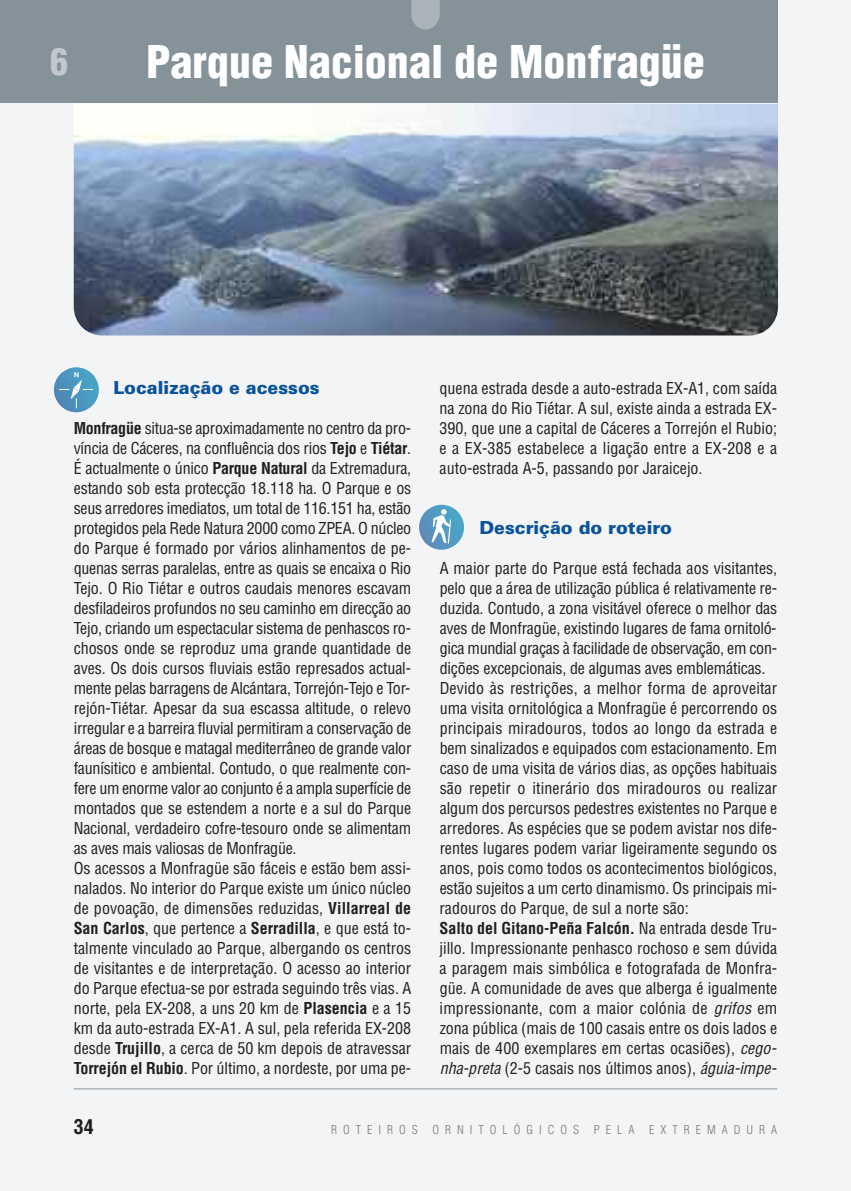
<style>
.page{position:relative;width:851px;height:1191px;background:#fff}
.page>*{position:absolute;margin:0;border:0;box-sizing:border-box;transform-origin:0 0}
.t1{font:900 condensed 44px "Helvetica";color:#fff}
.t2{font:900 condensed 36px "Helvetica";color:#c3c8cd}
.t3{font:700 condensed 20px "Helvetica";color:#1f1e21}
.t4{font:900 18px "Zurich BT";color:#0a529a}
.t5{font:condensed 16px/20px "Helvetica";letter-spacing:-.005em;color:#1f1e21}
.t6{font:300 condensed 12px "Helvetica";letter-spacing:.5em;color:#79787a}
.s1{font-weight:700}
.s2{font-style:italic}
</style>
<div class="page">
<div style="left:0;top:0;width:850px;height:1191px;background:#f3f4f5"></div>
<img style="left:74px;top:104px;width:703px;height:231px">
<div style="left:0;top:0;width:777px;height:102px;background:#86929a"></div>
<svg style="left:411px;top:0;width:28px;height:30px"></svg>
<hr style="left:74px;top:1088px;width:703px;height:1px;background:#86929a">
<svg style="left:54px;top:367px;width:45px;height:45px"></svg>
<svg style="left:419px;top:505px;width:45px;height:44px"></svg>
<h2 class="t2" style="left:50px;top:42px;width:19px">6</h2>
<h1 class="t1" style="left:146px;top:37px;width:560px">Parque Nacional de Monfragüe</h1>
<p class="t4" style="left:113px;top:380px;width:208px">Localização e acessos</p>
<p class="t5" style="left:74px;top:418px;width:339px"><span class="s1">Monfragüe</span> situa-se aproximadamente no centro da pro&shy;víncia de Cáceres, na confluência dos rios <span class="s1">Tejo</span> e <span class="s1">Tiétar</span>.<br>É actualmente o único <span class="s1">Parque Natural</span> da Extremadura, estando sob esta protecção 18.118 ha. O Parque e os seus arredores imediatos, um total de 116.151 ha, estão protegidos pela Rede Natura 2000 como ZPEA. O núcleo do Parque é formado por vários alinhamentos de pe&shy;quenas serras paralelas, entre as quais se encaixa o Rio Tejo. O Rio Tiétar e outros caudais menores escavam desfiladeiros profundos no seu caminho em direcção ao Tejo, criando um espectacular sistema de penhascos ro&shy;chosos onde se reproduz uma grande quantidade de aves. Os dois cursos fluviais estão represados actual&shy;mente pelas barragens de Alcántara, Torrejón-Tejo e Tor&shy;rejón-Tiétar. Apesar da sua escassa altitude, o relevo irregular e a barreira fluvial permitiram a conservação de áreas de bosque e matagal mediterrâneo de grande valor faunísitico e ambiental. Contudo, o que realmente con&shy;fere um enorme valor ao conjunto é a ampla superfície de montados que se estendem a norte e a sul do Parque Nacional, verdadeiro cofre-tesouro onde se alimentam as aves mais valiosas de Monfragüe.<br>Os acessos a Monfragüe são fáceis e estão bem assi&shy;nalados. No interior do Parque existe um único núcleo de povoação, de dimensões reduzidas, <span class="s1">Villarreal de San Carlos</span>, que pertence a <span class="s1">Serradilla</span>, e que está to&shy;talmente vinculado ao Parque, albergando os centros de visitantes e de interpretação. O acesso ao interior do Parque efectua-se por estrada seguindo três vias. A norte, pela EX-208, a uns 20 km de <span class="s1">Plasencia</span> e a 15 km da auto-estrada EX-A1. A sul, pela referida EX-208 desde <span class="s1">Trujillo</span>, a cerca de 50 km depois de atravessar <span class="s1">Torrejón el Rubio</span>. Por último, a nordeste, por uma pe-</p>
<p class="t5" style="left:439px;top:378px;width:339px;text-align:justify">quena estrada desde a auto-estrada EX-A1, com saída na zona do Rio Tiétar. A sul, existe ainda a estrada EX-390, que une a capital de Cáceres a Torrejón el Rubio; e a EX-385 estabelece a ligação entre a EX-208 e a auto-estrada A-5, passando por Jaraicejo.</p>
<p class="t4" style="left:479px;top:520px;width:194px">Descrição do roteiro</p>
<p class="t5" style="left:439px;top:558px;width:339px">A maior parte do Parque está fechada aos visitantes, pelo que a área de utilização pública é relativamente re&shy;duzida. Contudo, a zona visitável oferece o melhor das aves de Monfragüe, existindo lugares de fama ornitoló&shy;gica mundial graças à facilidade de observação, em con&shy;dições excepcionais, de algumas aves emblemáticas.<br>Devido às restrições, a melhor forma de aproveitar uma visita ornitológica a Monfragüe é percorrendo os principais miradouros, todos ao longo da estrada e bem sinalizados e equipados com estacionamento. Em caso de uma visita de vários dias, as opções habituais são repetir o itinerário dos miradouros ou realizar algum dos percursos pedestres existentes no Parque e arredores. As espécies que se podem avistar nos dife&shy;rentes lugares podem variar ligeiramente segundo os anos, pois como todos os acontecimentos biológicos, estão sujeitos a um certo dinamismo. Os principais mi&shy;radouros do Parque, de sul a norte são:<br><span class="s1">Salto del Gitano-Peña Falcón.</span> Na entrada desde Tru&shy;jillo. Impressionante penhasco rochoso e sem dúvida a paragem mais simbólica e fotografada de Monfra&shy;güe. A comunidade de aves que alberga é igualmente impressionante, com a maior colónia de <span class="s2">grifos</span> em zona pública (mais de 100 casais entre os dois lados e mais de 400 exemplares em certas ocasiões), <span class="s2">cego&shy;nha-preta</span> (2-5 casais nos últimos anos), <span class="s2">águia-impe-</span></p>
<p class="t3" style="left:74px;top:1115px;width:21px">34</p>
<p class="t6" style="left:331px;top:1122px;width:447px">ROTEIROS ORNITOLÓGICOS PELA EXTREMADURA</p>
</div>
